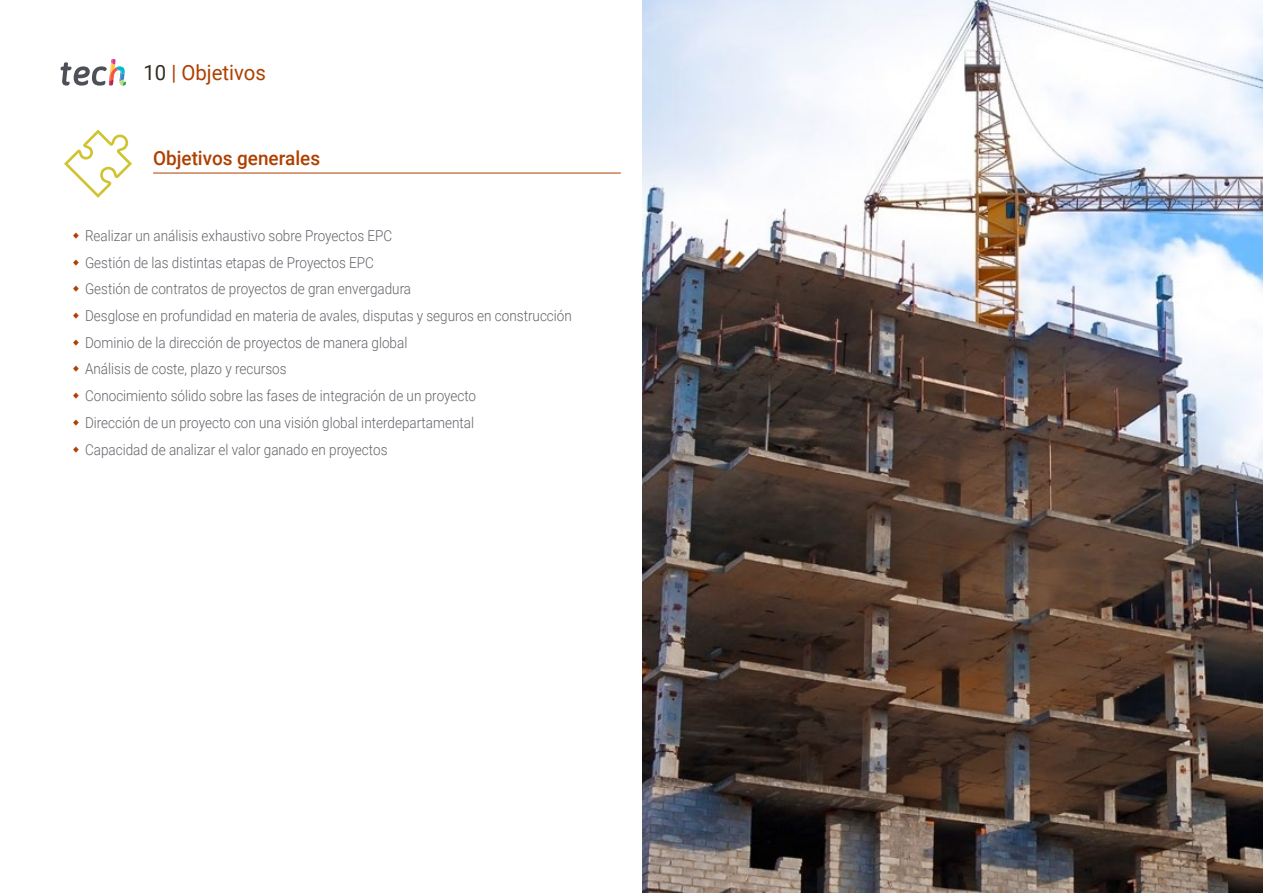
<style>
.page{position:relative;width:1263px;height:893px;background:#fff}
.page>*{position:absolute;margin:0;border:0;box-sizing:border-box;transform-origin:0 0}
.t1{font:21px "Roboto";color:#ae4000}
.t2{font:500 19.5px "Roboto";color:#ae4000}
.t3{font:300 15px/26.7px "Roboto";color:#61646a;scale:.9 1}
.s1{color:#312e20}
</style>
<div class="page">
<hr style="left:153px;top:173px;width:468px;height:1px;background:#ae4000">
<svg style="left:64px;top:130px;width:68px;height:68px"></svg>
<svg style="left:61px;top:59px;width:65px;height:27px"></svg>
<img style="left:642px;top:0;width:621px;height:893px">
<h1 class="t1" style="left:144px;top:57px;width:124px"><span class="s1">10</span> | Objetivos</h1>
<h2 class="t2" style="left:153px;top:144px;width:169px">Objetivos generales</h2>
<p class="t3" style="left:85px;top:221px;width:542px">Realizar un análisis exhaustivo sobre Proyectos EPC<br>Gestión de las distintas etapas de Proyectos EPC<br>Gestión de contratos de proyectos de gran envergadura<br>Desglose en profundidad en materia de avales, disputas y seguros en construcción Dominio de la dirección de proyectos de manera global<br>Análisis de coste, plazo y recursos<br>Conocimiento sólido sobre las fases de integración de un proyecto<br>Dirección de un proyecto con una visión global interdepartamental<br>Capacidad de analizar el valor ganado en proyectos</p>
</div>
